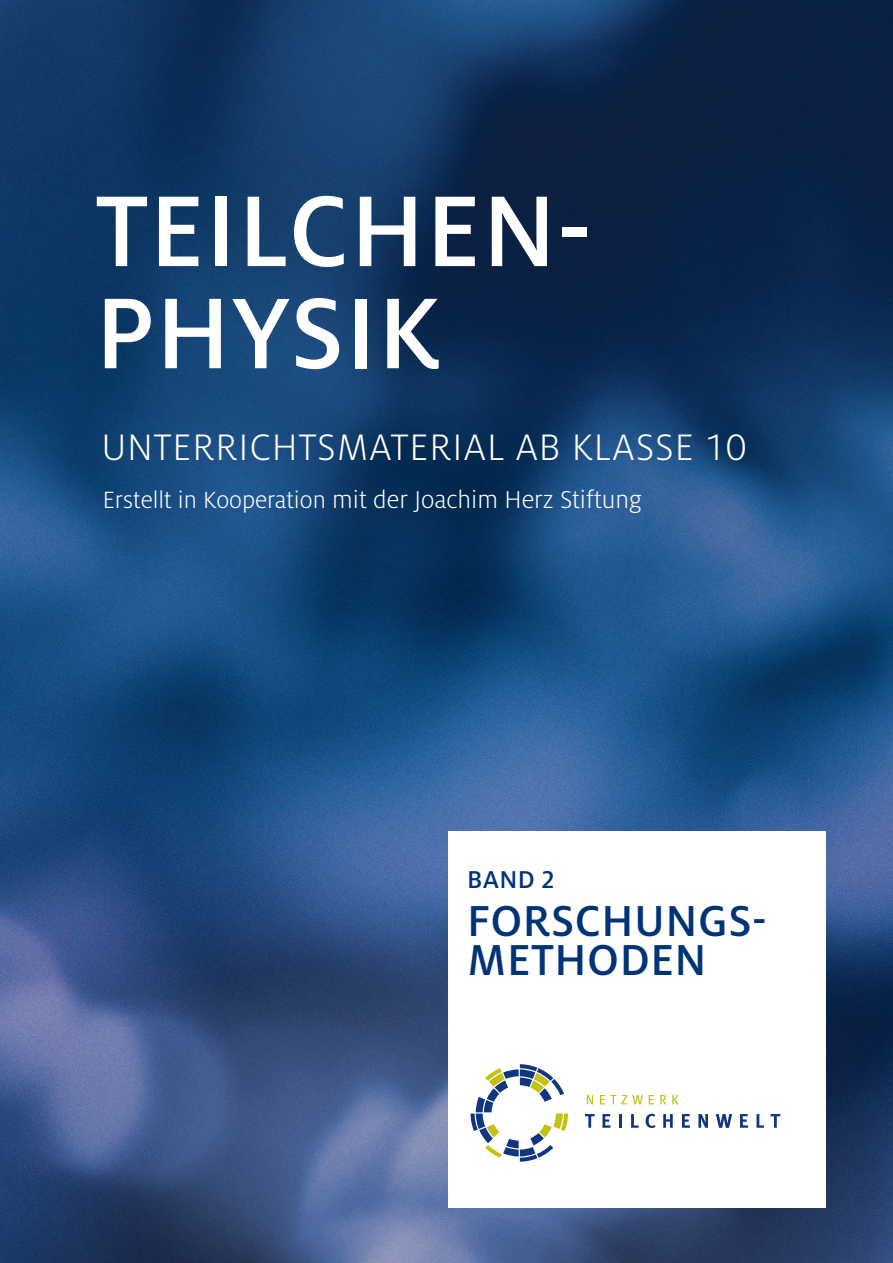
<style>
.page{position:relative;width:893px;height:1263px;background:#fff}
.page>*{position:absolute;margin:0;border:0;box-sizing:border-box;transform-origin:0 0}
.t1{font:500 111.3px/102.1px "Milo OT";letter-spacing:.01em;color:#fff}
.t2{font:500 48px/39px "Milo OT";letter-spacing:.01em;color:#013476}
.t3{font:300 40.8px "Milo OT";letter-spacing:.02em;color:#fff}
.t4{font:300 27px "Milo OT";color:#fff}
.t5{font:500 27px "Milo OT";color:#013476}
.s1{font-size:25.95px}
</style>
<div class="page">
<img style="left:0;top:0;width:893px;height:1263px">
<div style="left:448px;top:831px;width:378px;height:377px;background:#fff"></div>
<svg style="left:470px;top:1064px;width:98px;height:98px"></svg>
<svg style="left:587px;top:1095px;width:6px;height:9px"></svg>
<svg style="left:600px;top:1095px;width:43px;height:9px"></svg>
<svg style="left:649px;top:1095px;width:5px;height:9px"></svg>
<svg style="left:660px;top:1095px;width:6px;height:9px"></svg>
<svg style="left:672px;top:1095px;width:7px;height:9px"></svg>
<svg style="left:585px;top:1114px;width:10px;height:14px"></svg>
<svg style="left:602px;top:1114px;width:8px;height:14px"></svg>
<hr style="left:619px;top:1114px;width:3px;height:14px;background:#11367e">
<svg style="left:631px;top:1114px;width:8px;height:14px"></svg>
<svg style="left:646px;top:1114px;width:9px;height:14px"></svg>
<svg style="left:663px;top:1114px;width:10px;height:14px"></svg>
<svg style="left:682px;top:1114px;width:8px;height:14px"></svg>
<svg style="left:698px;top:1114px;width:10px;height:14px"></svg>
<svg style="left:716px;top:1114px;width:16px;height:14px"></svg>
<svg style="left:740px;top:1114px;width:8px;height:14px"></svg>
<svg style="left:756px;top:1114px;width:8px;height:14px"></svg>
<svg style="left:771px;top:1114px;width:9px;height:14px"></svg>
<h1 class="t1" style="left:95px;top:181px;width:499px">TEILCHEN-<br>PHYSIK</h1>
<h3 class="t3" style="left:101px;top:425px;width:647px">UNTERRICHTSMATERIAL AB KLASSE 10</h3>
<p class="t4" style="left:103px;top:485px;width:541px"><span class="s1">Erstellt in Kooperation</span> mit der Joachim Herz Stiftung</p>
<p class="t5" style="left:467px;top:865px;width:89px">BAND 2</p>
<h2 class="t2" style="left:467px;top:901px;width:301px">FORSCHUNGS-<br>METHODEN</h2>
</div>
